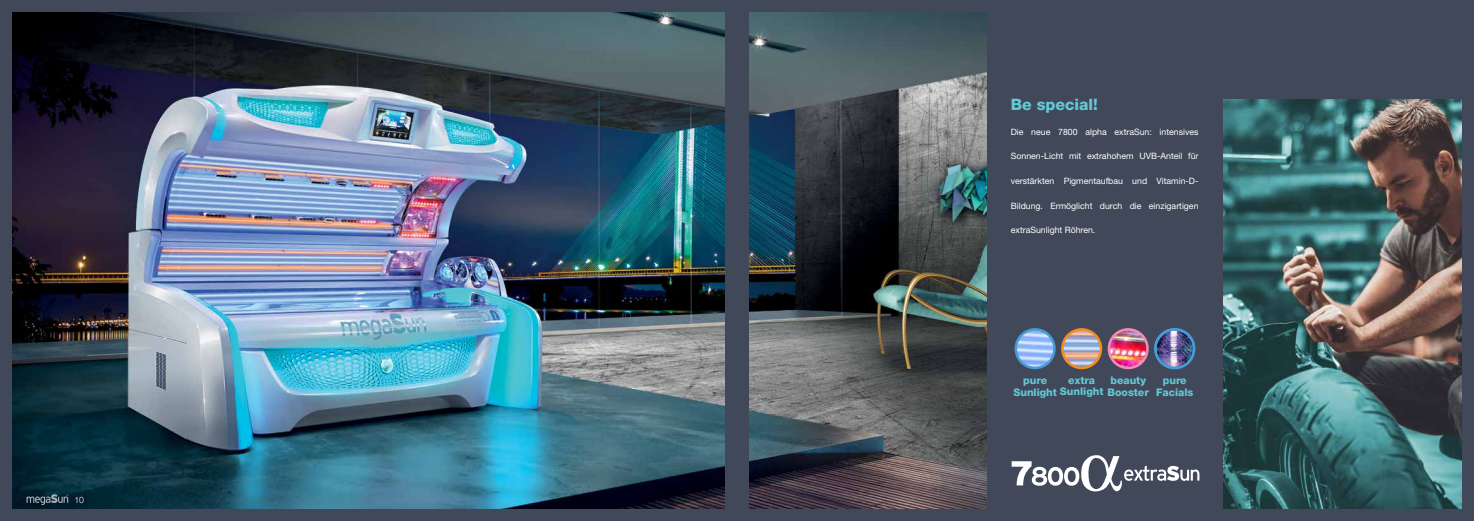
<style>
.page{position:relative;width:1474px;height:521px;background:#fff}
.page>*{position:absolute;margin:0;border:0;box-sizing:border-box;transform-origin:0 0}
.t1{font:800 15.75px "Helvetica Neue LT Std";color:#63c9d5}
.t2{font:800 10.5px/11.4px "Helvetica Neue LT Std";color:#63c9d5}
.t3{font:8.75px "Helvetica Neue LT Std";color:#fff}
.t4{font:300 8.75px "Helvetica Neue LT Std";color:#fff}
</style>
<div class="page">
<div style="left:0;top:0;width:1473px;height:521px;background:#40485a"></div>
<img style="left:12px;top:12px;width:712px;height:496px">
<svg style="left:27px;top:494px;width:41px;height:11px"></svg>
<img style="left:749px;top:12px;width:237px;height:496px">
<img style="left:1223px;top:99px;width:238px;height:409px">
<img style="left:1018px;top:329px;width:35px;height:39px">
<div style="left:1014px;top:328px;width:41px;height:41px;border:3px solid #479cd6;border-radius:50%"></div>
<img style="left:1063px;top:329px;width:18px;height:39px">
<div style="left:1061px;top:328px;width:41px;height:41px;border:3px solid #f68b1f;border-radius:50%"></div>
<img style="left:1111px;top:329px;width:36px;height:39px">
<div style="left:1107px;top:328px;width:41px;height:41px;border:3px solid #f38bb9;border-radius:50%"></div>
<svg style="left:1154px;top:328px;width:41px;height:41px"></svg>
<div style="left:1154px;top:328px;width:41px;height:41px;border:3px solid #479cd6;border-radius:50%"></div>
<svg style="left:1011px;top:455px;width:188px;height:37px"></svg>
<p class="t4" style="left:74px;top:494px;width:11px">10</p>
<h1 class="t1" style="left:1010px;top:95px;width:88px">Be special!</h1>
<p class="t3" style="left:1010px;top:127px;width:189px">Die neue 7800 alpha extraSun: intensives</p>
<p class="t3" style="left:1010px;top:151px;width:189px">Sonnen-Licht mit extrahohem UVB-Anteil für</p>
<p class="t3" style="left:1010px;top:176px;width:189px">verstärkten Pigmentaufbau und Vitamin-D-</p>
<p class="t3" style="left:1010px;top:200px;width:189px">Bildung. Ermöglicht durch die einzigartigen</p>
<p class="t3" style="left:1010px;top:225px;width:86px">extraSunlight Röhren.</p>
<p class="t2" style="left:1068px;top:374px;width:28px">extra</p>
<p class="t2" style="left:1110px;top:375px;width:37px">beauty</p>
<p class="t2" style="left:1156px;top:375px;width:39px;text-align:center">pure<br>Facials</p>
<p class="t2" style="left:1013px;top:375px;width:137px;text-indent:10px">pure<br>Sunlight Sunlight Booster</p>
</div>
